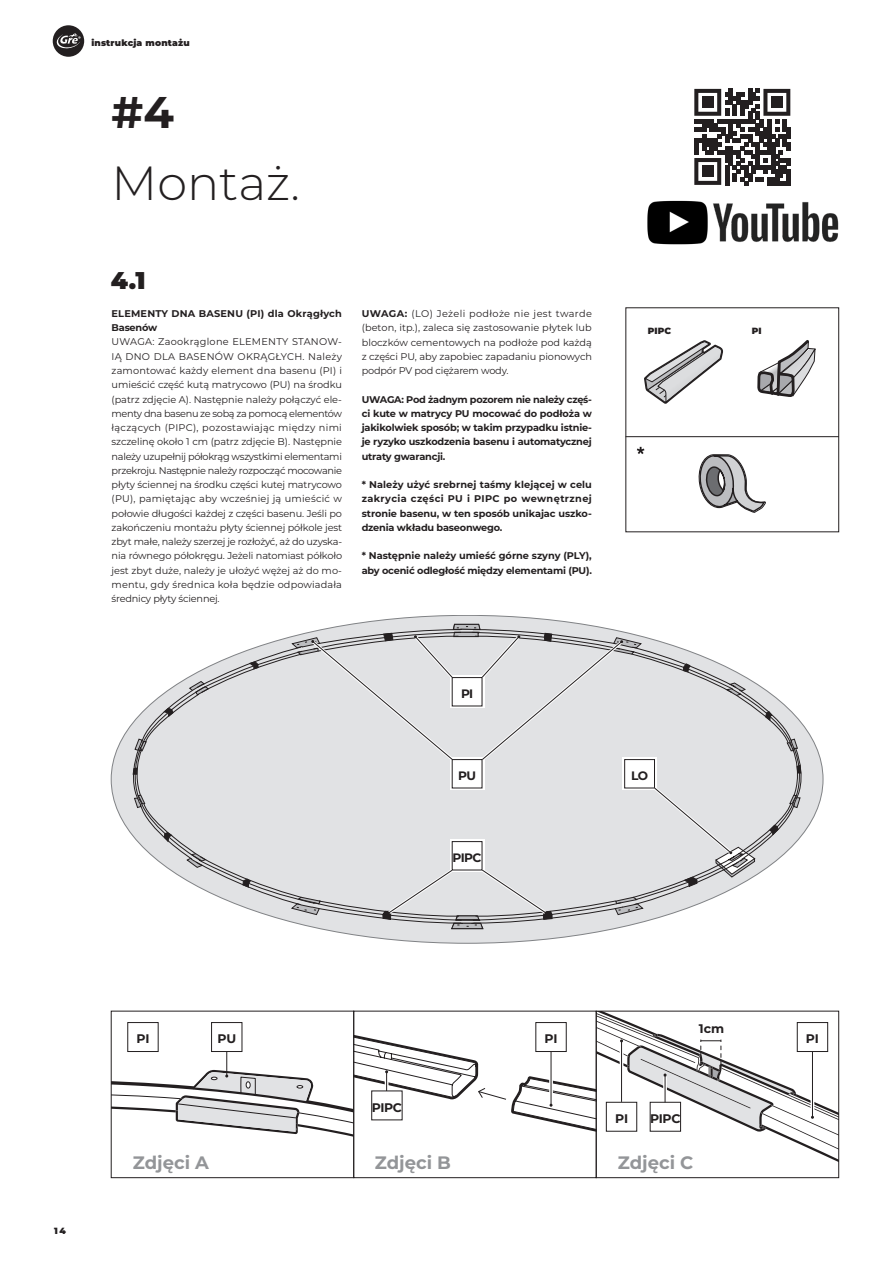
<style>
.page{position:relative;width:893px;height:1263px;background:#fff}
.page>*{position:absolute;margin:0;border:0;box-sizing:border-box;transform-origin:0 0}
.t1{font:300 47.85px "Montserrat";color:#231f20}
.t2{font:700 44.25px "Montserrat";color:#231f20}
.t3{font:900 24.15px "Montserrat";color:#231f20}
.t4{font:700 18px "Montserrat";color:#939598}
.t5{font:700 12.45px "Montserrat";letter-spacing:-.015em;color:#231f20}
.t6{font:700 12.15px "Montserrat";letter-spacing:-.06em;color:#231f20}
.t7{font:9.75px/14.2px "Montserrat";letter-spacing:-.01em;color:#231f20;text-align:justify}
.t8{font:700 9.75px/14.2px "Montserrat";letter-spacing:-.02em;color:#231f20;text-align:justify}
.t9{font:700 9.75px/14.2px "Montserrat";letter-spacing:.02em;color:#231f20}
.t10{font:900 9px "Montserrat";letter-spacing:.02em;color:#231f20}
.s1{font-weight:700}
</style>
<div class="page">
<svg style="left:53px;top:25px;width:31px;height:32px"></svg>
<svg style="left:644px;top:340px;width:79px;height:64px"></svg>
<svg style="left:757px;top:340px;width:59px;height:57px"></svg>
<svg style="left:637px;top:447px;width:7px;height:7px"></svg>
<svg style="left:697px;top:454px;width:69px;height:79px"></svg>
<svg style="left:111px;top:1011px;width:728px;height:154px"></svg>
<div style="left:111px;top:615px;width:712px;height:328px;background:#e1e2e4;border-radius:50%"></div>
<svg style="left:127px;top:636px;width:680px;height:287px"></svg>
<svg style="left:796px;top:764px;width:5px;height:9px"></svg>
<svg style="left:769px;top:824px;width:10px;height:12px"></svg>
<svg style="left:765px;top:711px;width:7px;height:10px"></svg>
<svg style="left:683px;top:663px;width:7px;height:9px"></svg>
<svg style="left:249px;top:661px;width:10px;height:8px"></svg>
<svg style="left:163px;top:708px;width:11px;height:9px"></svg>
<svg style="left:133px;top:767px;width:5px;height:8px"></svg>
<svg style="left:164px;top:832px;width:8px;height:10px"></svg>
<svg style="left:242px;top:878px;width:9px;height:10px"></svg>
<svg style="left:450px;top:764px;width:34px;height:26px"></svg>
<svg style="left:622px;top:757px;width:35px;height:33px"></svg>
<svg style="left:450px;top:839px;width:34px;height:27px"></svg>
<div style="left:452px;top:759px;width:30px;height:29px;background:#fff"></div>
<div style="left:625px;top:759px;width:29px;height:29px;background:#fff"></div>
<div style="left:624px;top:759px;width:31px;height:29px;border:1px solid #231f20"></div>
<div style="left:452px;top:841px;width:30px;height:29px;background:#fff"></div>
<div style="left:452px;top:841px;width:30px;height:29px;border:1px solid #231f20"></div>
<svg style="left:382px;top:866px;width:171px;height:63px"></svg>
<svg style="left:650px;top:784px;width:105px;height:103px"></svg>
<svg style="left:291px;top:624px;width:351px;height:140px"></svg>
<div style="left:372px;top:1091px;width:30px;height:29px;background:#fff"></div>
<hr style="left:625px;top:436px;width:214px;height:1px;background:#231f20">
<img style="left:713px;top:202px;width:126px;height:40px">
<img style="left:647px;top:201px;width:61px;height:43px">
<svg style="left:694px;top:89px;width:96px;height:96px"></svg>
<div style="left:702px;top:97px;width:11px;height:11px;background:#231f20"></div>
<div style="left:771px;top:97px;width:12px;height:11px;background:#231f20"></div>
<div style="left:702px;top:166px;width:11px;height:11px;background:#231f20"></div>
<p class="t10" style="left:91px;top:36px;width:100px">instrukcja montażu</p>
<h2 class="t2" style="left:112px;top:80px;width:64px">#4</h2>
<h1 class="t1" style="left:112px;top:150px;width:190px">Montaż.</h1>
<h3 class="t3" style="left:111px;top:262px;width:36px">4.1</h3>
<p class="t9" style="left:112px;top:306px;width:232px">ELEMENTY DNA BASENU (PI) dla Okrągłych<br>Basenów</p>
<p class="t7" style="left:112px;top:335px;width:232px">UWAGA: Zaookrąglone ELEMENTY STANOW-IĄ DNO DLA BASENÓW OKRĄGŁYCH. Należy zamontować każdy element dna basenu (PI) i umieścić część kutą matrycowo (PU) na środku (patrz zdjęcie A). Następnie należy połączyć ele&shy;menty dna basenu ze sobą za pomocą elementów łączących (PIPC), pozostawiając między nimi szczelinę około 1 cm (patrz zdjęcie B). Następnie należy uzupełnij półokrąg wszystkimi elementami przekroju. Następnie należy rozpocząć mocowanie płyty ściennej na środku części kutej matrycowo (PU), pamiętając aby wcześniej ją umieścić w połowie długości każdej z części basenu. Jeśli po zakończeniu montażu płyty ściennej półkole jest zbyt małe, należy szerzej je rozłożyć, aż do uzyska&shy;nia równego półokręgu. Jeżeli natomiast półkoło jest zbyt duże, należy je ułożyć wężej aż do mo&shy;mentu, gdy średnica koła będzie odpowiadała średnicy płyty ściennej.</p>
<p class="t7" style="left:362px;top:306px;width:232px"><span class="s1">UWAGA:</span> (LO) Jeżeli podłoże nie jest twarde (beton, itp.), zaleca się zastosowanie płytek lub bloczków cementowych na podłoże pod każdą z części PU, aby zapobiec zapadaniu pionowych podpór PV pod ciężarem wody.</p>
<p class="t8" style="left:362px;top:391px;width:232px">UWAGA: Pod żadnym pozorem nie należy częś&shy;ci kute w matrycy PU mocować do podłoża w jakikolwiek sposób; w takim przypadku istnie&shy;je ryzyko uszkodzenia basenu i automatycznej utraty gwarancji.</p>
<p class="t8" style="left:362px;top:477px;width:232px">* Należy użyć srebrnej taśmy klejącej w celu zakrycia części PU i PIPC po wewnętrznej stronie basenu, w ten sposób unikajac uszko&shy;dzenia wkładu baseonwego.</p>
<p class="t8" style="left:362px;top:548px;width:232px">* Następnie należy umieść górne szyny (PLY), aby ocenić odległość między elementami (PU).</p>
<p class="t10" style="left:648px;top:324px;width:25px">PIPC</p>
<p class="t10" style="left:752px;top:324px;width:11px">PI</p>
<p class="t6" style="left:461px;top:685px;width:14px">PI</p>
<p class="t6" style="left:458px;top:767px;width:19px">PU</p>
<p class="t6" style="left:631px;top:767px;width:18px">LO</p>
<p class="t6" style="left:453px;top:849px;width:30px">PIPC</p>
<p class="t10" style="left:54px;top:1224px;width:13px">14</p>
<p class="t5" style="left:136px;top:1030px;width:15px">PI</p>
<p class="t5" style="left:217px;top:1030px;width:20px">PU</p>
<p class="t5" style="left:372px;top:1098px;width:32px">PIPC</p>
<p class="t5" style="left:544px;top:1030px;width:15px">PI</p>
<p class="t5" style="left:699px;top:1020px;width:27px">1cm</p>
<p class="t5" style="left:615px;top:1109px;width:15px">PI</p>
<p class="t5" style="left:650px;top:1109px;width:32px">PIPC</p>
<h3 class="t4" style="left:133px;top:1149px;width:78px">Zdjęci A</h3>
<h3 class="t4" style="left:375px;top:1149px;width:78px">Zdjęci B</h3>
<h3 class="t4" style="left:618px;top:1149px;width:77px">Zdjęci C</h3>
<p class="t5" style="left:806px;top:1030px;width:15px">PI</p>
</div>
